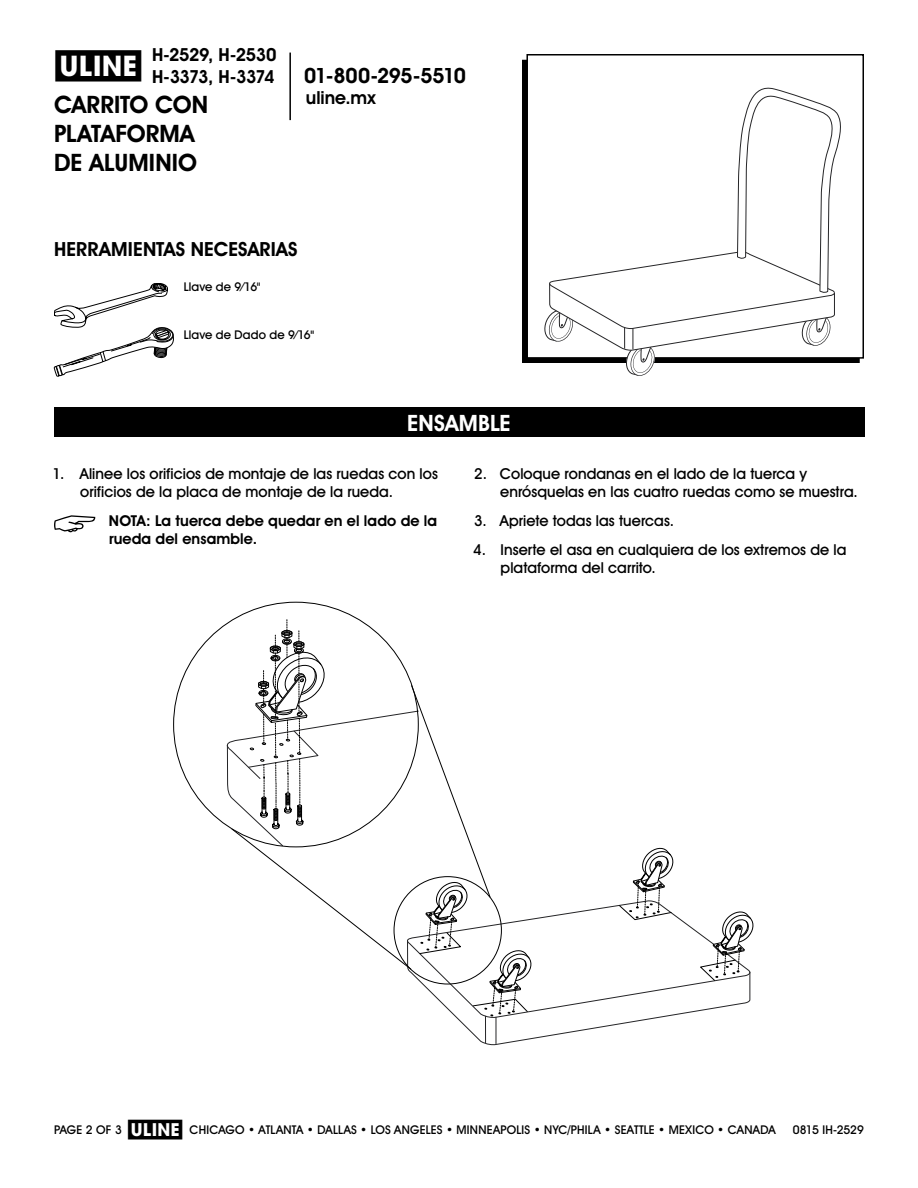
<style>
.page{position:relative;width:918px;height:1188px;background:#fff}
.page>*{position:absolute;margin:0;border:0;box-sizing:border-box;transform-origin:0 0}
.t1{font:700 28.5px "Uline Two Knine";color:#000}
.t2{font:700 24px/28.8px "Uline Two Knine";letter-spacing:.005em;color:#000}
.t3{font:700 22.5px "Uline Two Knine";letter-spacing:.01em;color:#fff}
.t4{font:700 21px "Uline Two Knine";letter-spacing:-.025em;color:#000}
.t5{font:700 19.5px "Uline Two Knine";letter-spacing:.005em;color:#000}
.t6{font:700 18px/21.6px "Uline Two Knine";letter-spacing:-.02em;color:#000}
.t7{font:15px/18px "Uline Two Knine";letter-spacing:.005em;color:#000}
.t8{font:700 15px/18px "Uline Two Knine";letter-spacing:.005em;color:#000}
.t9{font:12px "Uline Two Knine";letter-spacing:.015em;color:#000}
.t10{font:12px "Uline Two Knine";letter-spacing:-.01em;color:#000}
.s1{font-weight:700}
.s2{font-size:18px}
</style>
<div class="page">
<hr style="left:289px;top:53px;width:2px;height:67px;background:#000">
<svg style="left:54px;top:515px;width:41px;height:17px"></svg>
<div style="left:54px;top:407px;width:810px;height:30px;background:#000"></div>
<svg style="left:54px;top:283px;width:120px;height:94px"></svg>
<div style="left:526px;top:54px;width:338px;height:305px;border:2px solid #000"></div>
<svg style="left:541px;top:87px;width:301px;height:289px"></svg>
<svg style="left:227px;top:619px;width:526px;height:425px"></svg>
<p class="t6" style="left:152px;top:44px;width:126px">H-2529, H-2530<br>H-3373, H-3374</p>
<h2 class="t2" style="left:54px;top:90px;width:156px">CARRITO CON<br>PLATAFORMA<br>DE ALUMINIO</h2>
<h1 class="t1" style="left:55px;top:49px;width:87px">π</h1>
<h3 class="t4" style="left:304px;top:62px;width:163px">01-800-295-5510</h3>
<p class="t6" style="left:306px;top:87px;width:71px">uline.mx</p>
<h3 class="t5" style="left:54px;top:237px;width:245px">HERRAMIENTAS NECESARIAS</h3>
<p class="t9" style="left:184px;top:280px;width:78px">Llave de 9⁄16"</p>
<p class="t9" style="left:184px;top:327px;width:132px">Llave de Dado de 9⁄16<span class="s1">"</span></p>
<h3 class="t3" style="left:407px;top:409px;width:105px">ENSAMBLE</h3>
<p class="t7" style="left:80px;top:465px;width:359px;text-indent:-28px">1. Alinee los orificios de montaje de las ruedas con los orificios de la placa de montaje de la rueda.</p>
<p class="t8" style="left:109px;top:512px;width:330px">NOTA: La tuerca debe quedar en el lado de la rueda del ensamble.</p>
<p class="t7" style="left:500px;top:465px;width:359px;text-indent:-26px">2. Coloque rondanas en el lado de la tuerca y enrósquelas en las cuatro ruedas como se muestra.</p>
<p class="t7" style="left:474px;top:512px;width:202px">3. Apriete todas las tuercas.</p>
<p class="t7" style="left:501px;top:540px;width:347px;text-indent:-27px">4. Inserte el asa en cualquiera de los extremos de la plataforma del carrito.</p>
<p class="t9" style="left:128px;top:1122px;width:649px"><span class="s2">π</span> CHICAGO • ATLANTA • DALLAS • LOS ANGELES • MINNEAPOLIS • NYC/PHILA • SEATTLE • MEXICO • CANADA</p>
<p class="t9" style="left:54px;top:1122px;width:69px">PAGE 2 OF 3</p>
<p class="t10" style="left:793px;top:1122px;width:73px">0815 IH-2529</p>
</div>
